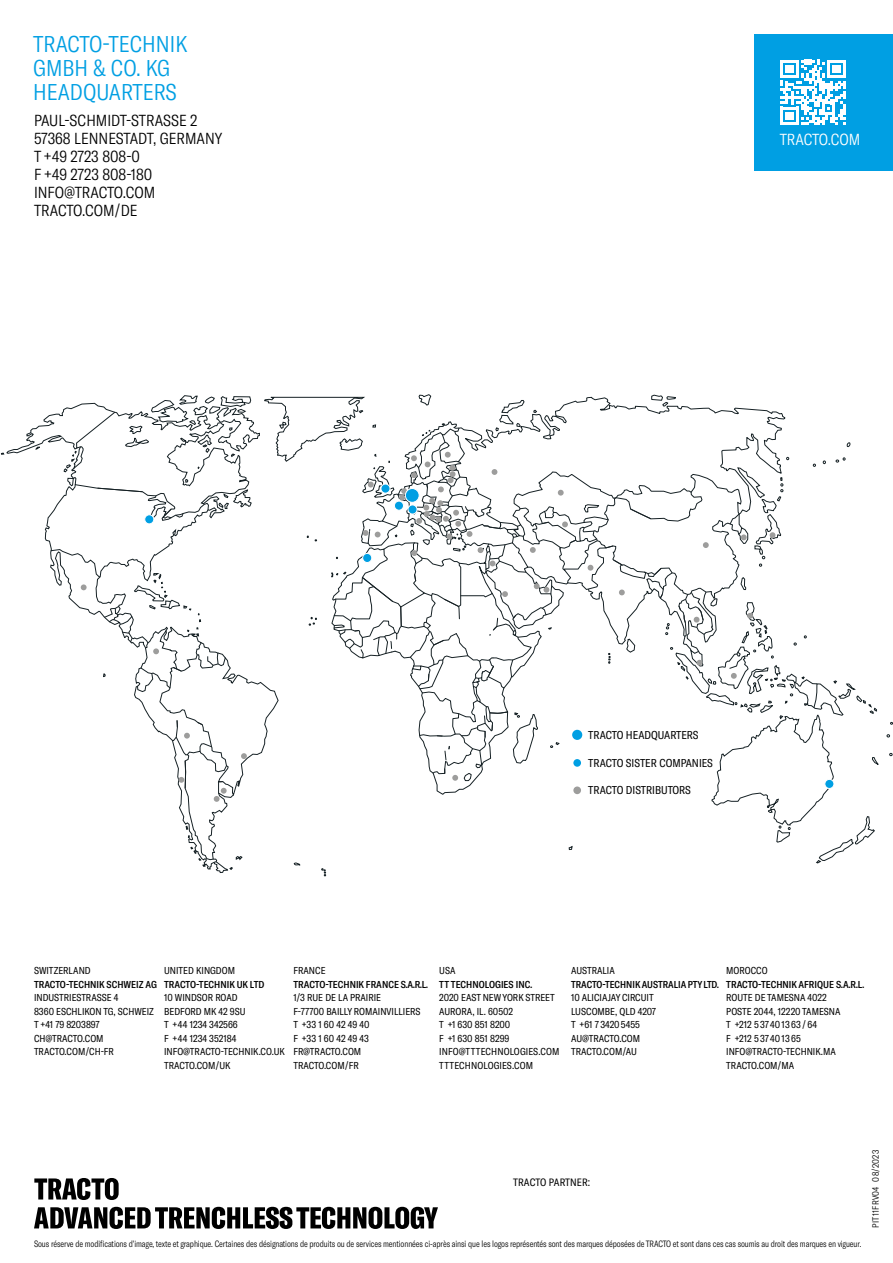
<style>
.page{position:relative;width:893px;height:1263px;background:#fff}
.page>*{position:absolute;margin:0;border:0;box-sizing:border-box;transform-origin:0 0}
.t1{font:300 condensed 22.5px/24px "GT America";color:#009fe3}
.t2{font:300 condensed 15.75px/18px "GT America";color:#000}
.t3{font:300 condensed 15.75px "GT America";color:#fff}
.t4{font:condensed 11.25px "GT America";color:#000}
.t5{font:condensed 10.5px "GT America";letter-spacing:.01em;color:#000}
.t6{font:condensed 9.9px/13.5px "GT America";color:#000}
.t7{font:500 condensed 9.9px "GT America";color:#000}
.t8{font:300 condensed 9px "GT America";letter-spacing:-.01em;color:#000;scale:.93 1}
.t9{font:300 condensed 9px "GT America";letter-spacing:.03em;color:#000}
</style>
<div class="page">
<svg style="left:1px;top:394px;width:878px;height:482px"></svg>
<div style="left:381px;top:484px;width:9px;height:9px;background:#009fe3;border-radius:50%"></div>
<div style="left:381px;top:484px;width:9px;height:9px;border:1px solid #fff;border-radius:50%"></div>
<div style="left:825px;top:779px;width:9px;height:9px;background:#009fe3;border-radius:50%"></div>
<div style="left:824px;top:779px;width:10px;height:10px;border:1px solid #fff;border-radius:50%"></div>
<div style="left:408px;top:505px;width:9px;height:9px;background:#009fe3;border-radius:50%"></div>
<div style="left:408px;top:505px;width:9px;height:9px;border:1px solid #fff;border-radius:50%"></div>
<div style="left:394px;top:501px;width:9px;height:9px;background:#009fe3;border-radius:50%"></div>
<div style="left:394px;top:501px;width:10px;height:9px;border:1px solid #fff;border-radius:50%"></div>
<div style="left:145px;top:515px;width:9px;height:9px;background:#009fe3;border-radius:50%"></div>
<div style="left:144px;top:514px;width:10px;height:10px;border:1px solid #fff;border-radius:50%"></div>
<div style="left:363px;top:553px;width:9px;height:9px;background:#009fe3;border-radius:50%"></div>
<div style="left:362px;top:553px;width:10px;height:10px;border:1px solid #fff;border-radius:50%"></div>
<div style="left:405px;top:488px;width:14px;height:14px;background:#009fe3;border-radius:50%"></div>
<div style="left:405px;top:488px;width:14px;height:14px;border:1px solid #fff;border-radius:50%"></div>
<div style="left:573px;top:759px;width:8px;height:8px;background:#009fe3;border-radius:50%"></div>
<div style="left:572px;top:730px;width:10px;height:10px;background:#009fe3;border-radius:50%"></div>
<div style="left:573px;top:786px;width:8px;height:8px;background:#9d9d9c;border-radius:50%"></div>
<svg style="left:34px;top:1207px;width:404px;height:22px"></svg>
<svg style="left:34px;top:1178px;width:85px;height:22px"></svg>
<div style="left:755px;top:34px;width:138px;height:137px;background:#009fe3"></div>
<svg style="left:780px;top:60px;width:66px;height:65px"></svg>
<h1 class="t1" style="left:33px;top:32px;width:156px">TRACTO-TECHNIK<br>GMBH &amp; CO. KG<br>HEADQUARTERS</h1>
<h2 class="t2" style="left:34px;top:112px;width:190px">PAUL-SCHMIDT-STRASSE 2<br>57368 LENNESTADT, GERMANY<br>T +49 2723 808-0<br>F +49 2723 808-180<br>INFO@TRACTO.COM<br>TRACTO.COM/DE</h2>
<h2 class="t3" style="left:780px;top:131px;width:82px">TRACTO.COM</h2>
<p class="t4" style="left:588px;top:728px;width:112px">TRACTO HEADQUARTERS</p>
<p class="t4" style="left:588px;top:756px;width:126px">TRACTO SISTER COMPANIES</p>
<p class="t4" style="left:588px;top:783px;width:104px">TRACTO DISTRIBUTORS</p>
<p class="t6" style="left:34px;top:964px;width:58px">SWITZERLAND</p>
<p class="t7" style="left:34px;top:978px;width:124px">TRACTO-TECHNIK SCHWEIZ AG</p>
<p class="t6" style="left:34px;top:991px;width:121px">INDUSTRIESTRASSE 4<br>8360 ESCHLIKON TG, SCHWEIZ<br>T +41 79 8203897<br>CH@TRACTO.COM<br>TRACTO.COM/CH-FR</p>
<p class="t6" style="left:164px;top:964px;width:72px">UNITED KINGDOM</p>
<p class="t7" style="left:164px;top:978px;width:102px">TRACTO-TECHNIK UK LTD</p>
<p class="t6" style="left:164px;top:991px;width:122px">10 WINDSOR ROAD<br>BEDFORD MK 42 9SU<br>T +44 1234 342566<br>F +44 1234 352184<br>INFO@TRACTO-TECHNIK.CO.UK<br>TRACTO.COM/UK</p>
<p class="t6" style="left:293px;top:964px;width:34px">FRANCE</p>
<p class="t7" style="left:293px;top:978px;width:136px">TRACTO-TECHNIK FRANCE S.A.R.L.</p>
<p class="t6" style="left:293px;top:991px;width:129px">1/3 RUE DE LA PRAIRIE<br>F-77700 BAILLY ROMAINVILLIERS<br>T +33 1 60 42 49 40<br>F +33 1 60 42 49 43<br>FR@TRACTO.COM<br>TRACTO.COM/FR</p>
<p class="t6" style="left:439px;top:964px;width:18px">USA</p>
<p class="t7" style="left:439px;top:978px;width:95px">TT TECHNOLOGIES INC.</p>
<p class="t6" style="left:439px;top:991px;width:122px">2020 EAST NEW YORK STREET<br>AURORA, IL. 60502<br>T +1 630 851 8200<br>F +1 630 851 8299<br>INFO@TTTECHNOLOGIES.COM<br>TTTECHNOLOGIES.COM</p>
<p class="t6" style="left:726px;top:964px;width:43px">MOROCCO</p>
<p class="t7" style="left:726px;top:978px;width:140px">TRACTO-TECHNIK AFRIQUE S.A.R.L.</p>
<p class="t6" style="left:726px;top:991px;width:116px">ROUTE DE TAMESNA 4022<br>POSTE 2044, 12220 TAMESNA<br>T +212 5 37 4013 63 / 64<br>F +212 5 37 40 13 65<br>INFO@TRACTO-TECHNIK.MA<br>TRACTO.COM/MA</p>
<p class="t6" style="left:571px;top:964px;width:45px">AUSTRALIA</p>
<p class="t7" style="left:571px;top:978px;width:150px">TRACTO-TECHNIK AUSTRALIA PTY LTD.</p>
<p class="t6" style="left:571px;top:991px;width:86px">10 ALICIAJAY CIRCUIT<br>LUSCOMBE, QLD 4207<br>T +61 7 3420 5455<br>AU@TRACTO.COM<br>TRACTO.COM/AU</p>
<p class="t5" style="left:513px;top:1176px;width:79px">TRACTO PARTNER:</p>
<p class="t9" style="left:870px;top:1228px;width:79px;rotate:-90deg">PIT11FRV04 08/2023</p>
<p class="t8" style="left:34px;top:1238px;width:891px">Sous réserve de modifications d’image, texte et graphique. Certaines des désignations de produits ou de services mentionnées ci-après ainsi que les logos représentés sont des marques déposées de TRACTO et sont dans ces cas soumis au droit des marques en vigueur.</p>
</div>
